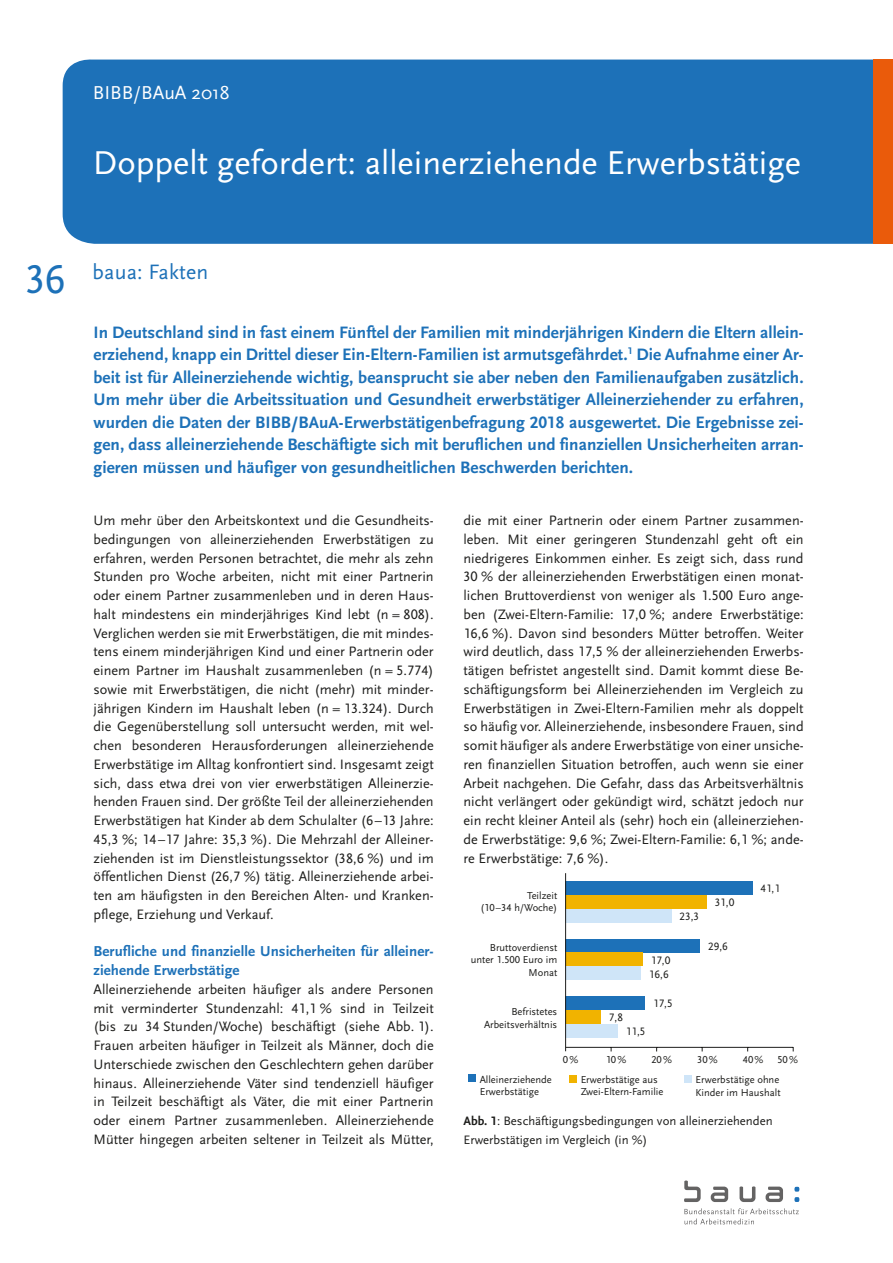
<style>
.page{position:relative;width:893px;height:1263px;background:#fff}
.page>*{position:absolute;margin:0;border:0;box-sizing:border-box;transform-origin:0 0}
.t1{font:34.5px "Scala Sans Pro";color:#fff}
.t2{font:21.75px "Scala Sans Pro";letter-spacing:.01em;color:#1d71b8}
.t3{font:19.5px "Scala Sans Pro";color:#fff}
._2_Abstract{font:700 17.25px/22.5px "Scala Sans Pro";letter-spacing:.005em;color:#1d71b8;text-align:justify}
._3_ZwHead_1{font:700 15px/18.8px "Scala Sans Pro";letter-spacing:.005em;color:#1d71b8}
._3_Fließ{font:14.25px/18.8px "Scala Sans Pro";color:#1d1d1b;text-align:justify}
._3_Fließ-2{font:12.75px/18.8px "Scala Sans Pro";color:#1d1d1b}
.t4{font:11.25px "Scala Sans Pro";color:#1d1d1b}
.t5{font:10.5px/12.6px "Scala Sans Pro";color:#1d1d1b;text-align:right}
.s1{font-size:42px}
.s2{font-weight:700}
</style>
<div class="page">
<div style="left:63px;top:59px;width:830px;height:185px;background:#1d71b8"></div>
<svg style="left:794px;top:1187px;width:5px;height:15px"></svg>
<svg style="left:684px;top:1208px;width:115px;height:16px"></svg>
<svg style="left:684px;top:1180px;width:17px;height:22px"></svg>
<svg style="left:739px;top:1186px;width:16px;height:16px"></svg>
<svg style="left:711px;top:1186px;width:17px;height:16px"></svg>
<svg style="left:766px;top:1186px;width:17px;height:16px"></svg>
<div style="left:873px;top:60px;width:20px;height:184px;background:#ea5b0b"></div>
<hr style="left:566px;top:1047px;width:227px;height:1px;background:#1d1d1b">
<div style="left:566px;top:881px;width:187px;height:14px;background:#1d71b8"></div>
<div style="left:566px;top:939px;width:134px;height:13px;background:#1d71b8"></div>
<div style="left:566px;top:996px;width:79px;height:14px;background:#1d71b8"></div>
<div style="left:566px;top:895px;width:141px;height:14px;background:#f1b300"></div>
<div style="left:566px;top:952px;width:77px;height:14px;background:#f1b300"></div>
<div style="left:566px;top:1010px;width:35px;height:14px;background:#f1b300"></div>
<div style="left:566px;top:909px;width:106px;height:14px;background:#cfe5f8"></div>
<div style="left:566px;top:966px;width:75px;height:14px;background:#cfe5f8"></div>
<div style="left:566px;top:1024px;width:52px;height:14px;background:#cfe5f8"></div>
<hr style="left:565px;top:873px;width:1px;height:178px;background:#1d1d1b">
<div style="left:569px;top:1075px;width:8px;height:8px;background:#f1b300"></div>
<div style="left:684px;top:1075px;width:8px;height:8px;background:#cfe5f8"></div>
<div style="left:468px;top:1074px;width:8px;height:8px;background:#1d71b8"></div>
<h3 class="t3" style="left:93px;top:82px;width:138px">BIBB/BAuA 2018</h3>
<h1 class="t1" style="left:93px;top:142px;width:710px">Doppelt gefordert: alleinerziehende Erwerbstätige</h1>
<h2 class="t2" style="left:25px;top:259px;width:185px"><span class="s1">36</span> baua: Fakten</h2>
<p class="_2_Abstract" style="left:94px;top:321px;width:712px">In Deutschland sind in fast einem Fünftel der Familien mit minderjährigen Kindern die Eltern allein&shy;erziehend, knapp ein Drittel dieser Ein-Eltern-Familien ist armutsgefährdet.<sup>1</sup> Die Aufnahme einer Ar&shy;beit ist für Alleinerziehende wichtig, beansprucht sie aber neben den Familienaufgaben zusätzlich.<br>Um mehr über die Arbeitssituation und Gesundheit erwerbstätiger Alleinerziehender zu erfahren, wurden die Daten der BIBB/BAuA-Erwerbstätigenbefragung 2018 ausgewertet. Die Ergebnisse zei&shy;gen, dass alleinerziehende Beschäftigte sich mit beruflichen und finanziellen Unsicherheiten arran&shy;gieren müssen und häufiger von gesundheitlichen Beschwerden berichten.</p>
<p class="_3_Fließ" style="left:94px;top:511px;width:342px">Um mehr über den Arbeitskontext und die Gesundheits&shy;bedingungen von alleinerziehenden Erwerbstätigen zu erfahren, werden Personen betrachtet, die mehr als zehn Stunden pro Woche arbeiten, nicht mit einer Partnerin oder einem Partner zusammenleben und in deren Haus&shy;halt mindestens ein minderjähriges Kind lebt (n = 808).<br>Verglichen werden sie mit Erwerbstätigen, die mit mindes&shy;tens einem minderjährigen Kind und einer Partnerin oder einem Partner im Haushalt zusammenleben (n = 5.774) sowie mit Erwerbstätigen, die nicht (mehr) mit minder&shy;jährigen Kindern im Haushalt leben (n = 13.324). Durch die Gegenüberstellung soll untersucht werden, mit wel&shy;chen besonderen Herausforderungen alleinerziehende Erwerbstätige im Alltag konfrontiert sind. Insgesamt zeigt sich, dass etwa drei von vier erwerbstätigen Alleinerzie&shy;henden Frauen sind. Der größte Teil der alleinerziehenden Erwerbstätigen hat Kinder ab dem Schulalter (6–13 Jahre:<br>45,3 %; 14 –17 Jahre: 35,3 %). Die Mehrzahl der Alleiner&shy;ziehenden ist im Dienstleistungssektor (38,6 %) und im öffentlichen Dienst (26,7 %) tätig. Alleinerziehende arbei&shy;ten am häufigsten in den Bereichen Alten- und Kranken&shy;pflege, Erziehung und Verkauf.</p>
<p class="_3_ZwHead_1" style="left:94px;top:942px;width:342px">Berufliche und finanzielle Unsicherheiten für alleiner&shy;ziehende Erwerbstätige</p>
<p class="_3_Fließ" style="left:94px;top:980px;width:342px">Alleinerziehende arbeiten häufiger als andere Personen mit verminderter Stundenzahl: 41,1 % sind in Teilzeit (bis zu 34 Stunden/Woche) beschäftigt (siehe Abb. 1).<br>Frauen arbeiten häufiger in Teilzeit als Männer, doch die Unterschiede zwischen den Geschlechtern gehen darüber hinaus. Alleinerziehende Väter sind tendenziell häufiger in Teilzeit beschäftigt als Väter, die mit einer Partnerin oder einem Partner zusammenleben. Alleinerziehende Mütter hingegen arbeiten seltener in Teilzeit als Mütter,</p>
<p class="_3_Fließ" style="left:463px;top:511px;width:342px">die mit einer Partnerin oder einem Partner zusammen&shy;leben. Mit einer geringeren Stundenzahl geht oft ein niedrigeres Einkommen einher. Es zeigt sich, dass rund 30 % der alleinerziehenden Erwerbstätigen einen monat&shy;lichen Bruttoverdienst von weniger als 1.500 Euro ange&shy;ben (Zwei-Eltern-Familie: 17,0 %; andere Erwerbstätige:<br>16,6 %). Davon sind besonders Mütter betroffen. Weiter wird deutlich, dass 17,5 % der alleinerziehenden Erwerbs&shy;tätigen befristet angestellt sind. Damit kommt diese Be&shy;schäftigungsform bei Alleinerziehenden im Vergleich zu Erwerbstätigen in Zwei-Eltern-Familien mehr als doppelt so häufig vor. Alleinerziehende, insbesondere Frauen, sind somit häufiger als andere Erwerbstätige von einer unsiche&shy;ren finanziellen Situation betroffen, auch wenn sie einer Arbeit nachgehen. Die Gefahr, dass das Arbeitsverhältnis nicht verlängert oder gekündigt wird, schätzt jedoch nur ein recht kleiner Anteil als (sehr) hoch ein (alleinerziehen&shy;de Erwerbstätige: 9,6 %; Zwei-Eltern-Familie: 6,1 %; ande&shy;re Erwerbstätige: 7,6 %).</p>
<p class="t4" style="left:760px;top:882px;width:21px">41,1</p>
<p class="t5" style="left:480px;top:889px;width:78px">Teilzeit<br>(10 –34 h/Woche)</p>
<p class="t5" style="left:471px;top:941px;width:88px">Bruttoverdienst unter 1.500 Euro im<br>Monat</p>
<p class="t5" style="left:511px;top:1005px;width:47px">Befristetes</p>
<p class="t5" style="left:484px;top:1018px;width:75px">Arbeitsverhältnis</p>
<p class="t4" style="left:715px;top:896px;width:21px">31,0</p>
<p class="t4" style="left:679px;top:910px;width:21px">23,3</p>
<p class="t4" style="left:708px;top:939px;width:21px">29,6</p>
<p class="t4" style="left:651px;top:953px;width:21px">17,0</p>
<p class="t4" style="left:649px;top:967px;width:21px">16,6</p>
<p class="t4" style="left:653px;top:997px;width:21px">17,5</p>
<p class="t4" style="left:609px;top:1011px;width:16px">7,8</p>
<p class="t4" style="left:626px;top:1024px;width:21px">11,5</p>
<p class="t5" style="left:563px;top:1053px;width:17px">0%</p>
<p class="t5" style="left:606px;top:1053px;width:22px">10%</p>
<p class="t5" style="left:651px;top:1053px;width:22px">20%</p>
<p class="t5" style="left:697px;top:1053px;width:22px">30%</p>
<p class="t5" style="left:743px;top:1053px;width:22px">40%</p>
<p class="t5" style="left:777px;top:1053px;width:22px">50%</p>
<p class="t5" style="left:480px;top:1073px;width:74px;text-align:left">Alleinerziehende<br>Erwerbstätige</p>
<p class="_3_Fließ-2" style="left:463px;top:1111px;width:311px"><span class="s2">Abb. 1</span>: Beschäftigungsbedingungen von alleinerziehenden<br>Erwerbstätigen im Vergleich (in %)</p>
<p class="t5" style="left:581px;top:1073px;width:79px">Erwerbstätige aus</p>
<p class="t5" style="left:581px;top:1086px;width:84px">Zwei-Eltern-Familie</p>
<p class="t5" style="left:695px;top:1073px;width:85px">Erwerbstätige ohne</p>
<p class="t5" style="left:695px;top:1086px;width:87px">Kinder im Haushalt</p>
</div>
